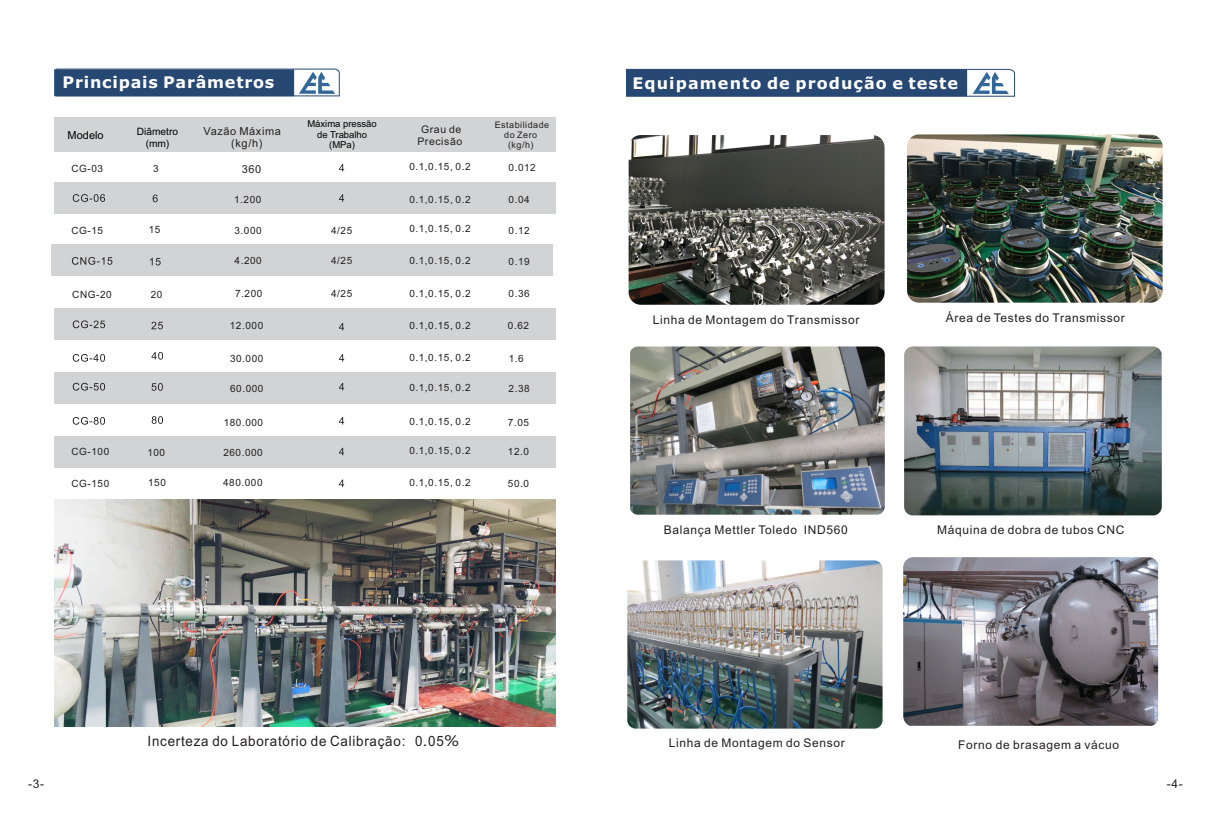
<style>
.page{position:relative;width:1208px;height:825px;background:#fff}
.page>*{position:absolute;margin:0;border:0;box-sizing:border-box;transform-origin:0 0}
.t1{font:700 16px "Verdana";letter-spacing:.07em;color:#fff}
.t2{font:700 16px "Verdana";letter-spacing:.05em;color:#fff}
.t3{font:14.2px "Arial Narrow";letter-spacing:.045em;color:#231f20;scale:1.15 1}
.t4{font:12px "Arial";letter-spacing:.055em;color:#231f20}
.t5{font:11px/12.3px "Arial";letter-spacing:.055em;color:#231f20}
.t6{font:11px "Arial";color:#000}
.t7{font:10.5px/11.7px "Arial";letter-spacing:.055em;color:#231f20;text-align:center}
.t8{font:10.1px/11.3px "Arial";color:#000;text-align:center}
.t9{font:10px "Arial";letter-spacing:.055em;color:#231f20}
.t10{font:9.5px/10.6px "Arial";color:#000;text-align:center}
.t11{font:9px/10.1px "Arial";letter-spacing:.055em;color:#231f20;text-align:center}
.s1{font-family:"Microsoft Ya Hei"}
</style>
<div class="page">
<img style="left:51px;top:68px;width:1112px;height:661px">
<h1 class="t2" style="left:63px;top:76px;width:213px">Principais Parâmetros</h1>
<h1 class="t1" style="left:632px;top:77px;width:327px">Equipamento de produção e teste</h1>
<p class="t6" style="left:68px;top:131px;width:38px">Modelo</p>
<p class="t8" style="left:137px;top:127px;width:43px">Diâmetro (mm)</p>
<p class="t10" style="left:307px;top:119px;width:71px">Máxima pressão de Trabalho (MPa)</p>
<p class="t5" style="left:231px;top:126px;width:51px;text-indent:-28px">Vazão Máxima (kg/h)</p>
<p class="t5" style="left:242px;top:164px;width:21px">360</p>
<p class="t9" style="left:71px;top:165px;width:33px">CG-03</p>
<p class="t9" style="left:153px;top:164px;width:7px">3</p>
<p class="t7" style="left:417px;top:124px;width:46px">Grau de<br>Precisão</p>
<p class="t9" style="left:409px;top:163px;width:63px">0.1,0.15, 0.2</p>
<p class="t11" style="left:495px;top:121px;width:56px">Estabilidade do Zero (kg/h)</p>
<p class="t9" style="left:508px;top:164px;width:29px">0.012</p>
<p class="t9" style="left:234px;top:195px;width:29px">1.200</p>
<p class="t9" style="left:409px;top:195px;width:63px">0.1,0.15, 0.2</p>
<p class="t9" style="left:508px;top:196px;width:23px">0.04</p>
<p class="t9" style="left:71px;top:226px;width:33px">CG-15</p>
<p class="t9" style="left:149px;top:226px;width:13px">15</p>
<p class="t9" style="left:409px;top:225px;width:63px">0.1,0.15, 0.2</p>
<p class="t9" style="left:331px;top:226px;width:23px">4/25</p>
<p class="t9" style="left:234px;top:227px;width:29px">3.000</p>
<p class="t9" style="left:508px;top:226px;width:23px">0.12</p>
<p class="t9" style="left:234px;top:256px;width:29px">4.200</p>
<p class="t9" style="left:331px;top:257px;width:23px">4/25</p>
<p class="t9" style="left:409px;top:256px;width:63px">0.1,0.15, 0.2</p>
<p class="t9" style="left:508px;top:258px;width:23px">0.19</p>
<p class="t9" style="left:72px;top:290px;width:41px">CNG-20</p>
<p class="t9" style="left:151px;top:291px;width:13px">20</p>
<p class="t9" style="left:235px;top:290px;width:29px">7.200</p>
<p class="t9" style="left:230px;top:322px;width:35px">12.000</p>
<p class="t9" style="left:230px;top:355px;width:35px">30.000</p>
<p class="t9" style="left:230px;top:384px;width:35px">60.000</p>
<p class="t9" style="left:331px;top:290px;width:23px">4/25</p>
<p class="t9" style="left:409px;top:290px;width:63px">0.1,0.15, 0.2</p>
<p class="t9" style="left:409px;top:322px;width:63px">0.1,0.15, 0.2</p>
<p class="t9" style="left:409px;top:354px;width:63px">0.1,0.15, 0.2</p>
<p class="t9" style="left:409px;top:384px;width:63px">0.1,0.15, 0.2</p>
<p class="t9" style="left:508px;top:290px;width:23px">0.36</p>
<p class="t9" style="left:508px;top:322px;width:23px">0.62</p>
<p class="t9" style="left:509px;top:355px;width:17px">1.6</p>
<p class="t9" style="left:508px;top:385px;width:23px">2.38</p>
<p class="t9" style="left:224px;top:419px;width:41px">180.000</p>
<p class="t9" style="left:409px;top:418px;width:63px">0.1,0.15, 0.2</p>
<p class="t9" style="left:508px;top:419px;width:23px">7.05</p>
<p class="t9" style="left:71px;top:448px;width:39px">CG-100</p>
<p class="t9" style="left:147px;top:449px;width:19px">100</p>
<p class="t9" style="left:71px;top:480px;width:39px">CG-150</p>
<p class="t9" style="left:148px;top:479px;width:19px">150</p>
<p class="t9" style="left:223px;top:448px;width:41px">260.000</p>
<p class="t9" style="left:223px;top:479px;width:41px">480.000</p>
<p class="t9" style="left:409px;top:447px;width:63px">0.1,0.15, 0.2</p>
<p class="t9" style="left:409px;top:479px;width:63px">0.1,0.15, 0.2</p>
<p class="t9" style="left:508px;top:448px;width:23px">12.0</p>
<p class="t9" style="left:508px;top:479px;width:23px">50.0</p>
<h2 class="t3" style="left:148px;top:736px;width:272px">Incerteza do Laboratório de Calibração: 0<span class="s1">.</span>05<span class="s1">%</span></h2>
<p class="t4" style="left:652px;top:315px;width:208px">Linha de Montagem do Transmissor</p>
<p class="t4" style="left:946px;top:313px;width:180px">Área de Testes do Transmissor</p>
<p class="t4" style="left:664px;top:525px;width:185px">Balança Mettler Toledo IND560</p>
<p class="t4" style="left:937px;top:526px;width:189px">Máquina de dobra de tubos CNC</p>
<p class="t4" style="left:669px;top:738px;width:178px">Linha de Montagem do Sensor</p>
<p class="t4" style="left:958px;top:741px;width:162px">Forno de brasagem a vácuo</p>
<p class="t4" style="left:28px;top:779px;width:17px">-3-</p>
<p class="t4" style="left:1166px;top:779px;width:17px">-4-</p>
</div>
